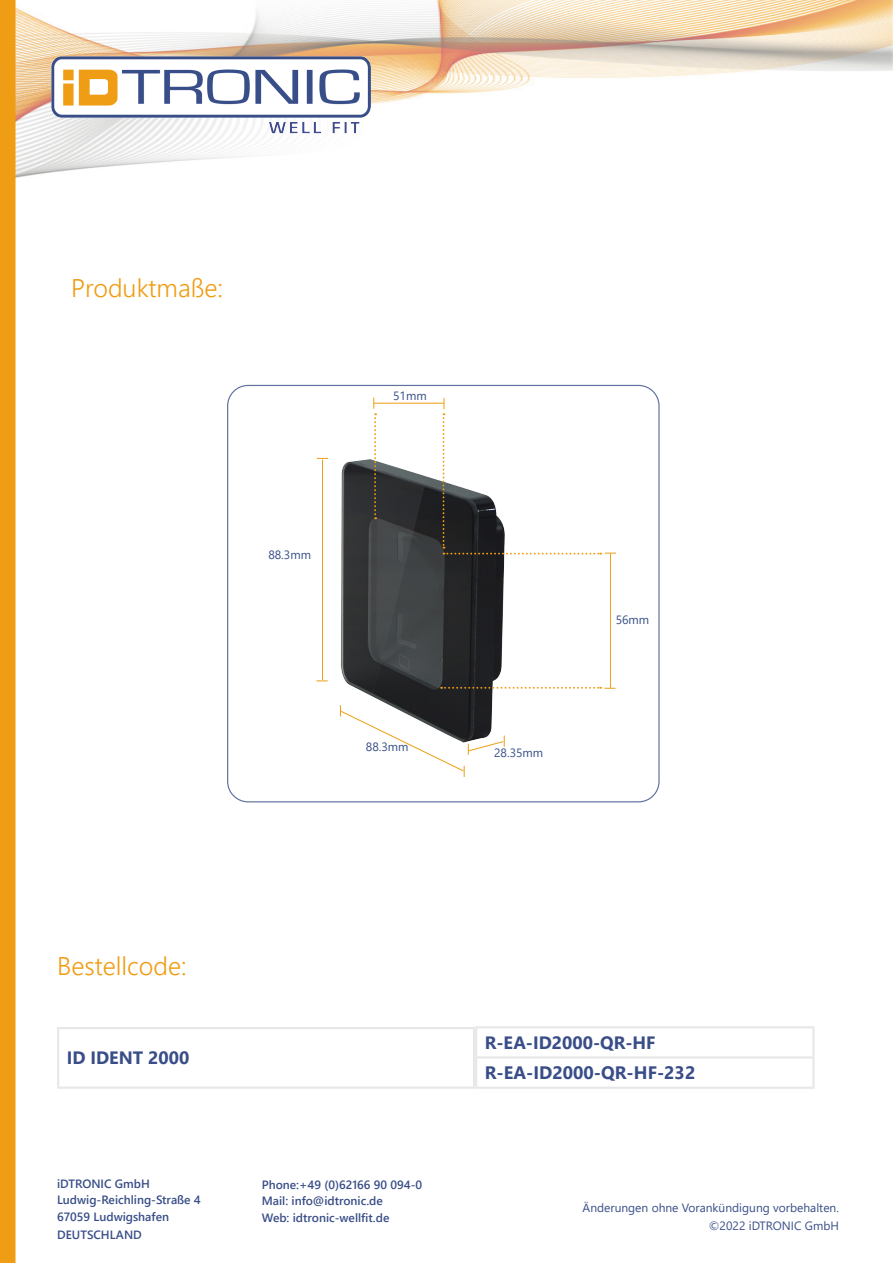
<style>
.page{position:relative;width:893px;height:1263px;background:#fff}
.page>*{position:absolute;margin:0;border:0;box-sizing:border-box;transform-origin:0 0}
.t1{font:300 25.5px "Segoe UI";color:#ef9d14}
.t2{font:700 18px "Segoe UI";color:#394e88}
.t3{font:700 17.85px "Segoe UI";color:#394e88}
.t4{font:600 12px/16.5px "Segoe UI";color:#394e88}
.t5{font:12px/18px "Segoe UI";color:#394e88;text-align:right}
.t6{font:12px "Segoe UI";color:#384f87}
</style>
<div class="page">
<img style="left:16px;top:0;width:877px;height:178px">
<div style="left:0;top:0;width:16px;height:1263px;background:#ef9d14"></div>
<img style="left:52px;top:57px;width:319px;height:80px">
<hr style="left:57px;top:1027px;width:418px;height:2px;background:#e6e7e9">
<hr style="left:57px;top:1029px;width:2px;height:57px;background:#e6e7e9">
<hr style="left:473px;top:1029px;width:2px;height:57px;background:#e6e7e9">
<hr style="left:57px;top:1086px;width:418px;height:3px;background:#e6e7e9">
<hr style="left:475px;top:1026px;width:340px;height:2px;background:#e6e7e9">
<hr style="left:475px;top:1028px;width:2px;height:28px;background:#e6e7e9">
<hr style="left:812px;top:1028px;width:3px;height:28px;background:#e6e7e9">
<hr style="left:475px;top:1056px;width:340px;height:2px;background:#e6e7e9">
<hr style="left:475px;top:1058px;width:2px;height:29px;background:#e6e7e9">
<hr style="left:812px;top:1058px;width:3px;height:29px;background:#e6e7e9">
<hr style="left:475px;top:1087px;width:340px;height:2px;background:#e6e7e9">
<img style="left:316px;top:449px;width:262px;height:256px">
<hr style="left:374px;top:403px;width:70px;height:1px;background:#ef9d14">
<svg style="left:373px;top:398px;width:3px;height:121px"></svg>
<hr style="left:610px;top:553px;width:1px;height:135px;background:#ef9d14">
<svg style="left:441px;top:687px;width:174px;height:2px"></svg>
<svg style="left:443px;top:398px;width:173px;height:156px"></svg>
<svg style="left:340px;top:705px;width:165px;height:72px"></svg>
<hr style="left:322px;top:459px;width:1px;height:221px;background:#ef9d14">
<svg style="left:316px;top:680px;width:12px;height:1px"></svg>
<p class="t1" style="left:71px;top:264px;width:154px">Produktmaße:</p>
<p class="t6" style="left:268px;top:544px;width:44px">88.3mm</p>
<p class="t6" style="left:393px;top:385px;width:35px">51mm</p>
<p class="t6" style="left:366px;top:736px;width:44px">88.3mm</p>
<p class="t6" style="left:494px;top:742px;width:51px">28.35mm</p>
<p class="t6" style="left:616px;top:608px;width:35px">56mm</p>
<p class="t1" style="left:57px;top:941px;width:131px">Bestellcode:</p>
<p class="t3" style="left:67px;top:1041px;width:124px">ID IDENT 2000</p>
<p class="t4" style="left:57px;top:1174px;width:145px">iDTRONIC GmbH<br>Ludwig-Reichling-Straße 4<br>67059 Ludwigshafen</p>
<p class="t4" style="left:57px;top:1225px;width:86px">DEUTSCHLAND</p>
<p class="t4" style="left:262px;top:1175px;width:162px">Phone:+49 (0)62166 90 094-0<br>Mail: info@idtronic.de<br>Web: idtronic-wellfit.de</p>
<p class="t3" style="left:485px;top:1026px;width:172px">R-EA-ID2000-QR-HF</p>
<p class="t2" style="left:485px;top:1056px;width:212px">R-EA-ID2000-QR-HF-232</p>
<p class="t5" style="left:583px;top:1198px;width:258px">Änderungen ohne Vorankündigung vorbehalten. ©2022 iDTRONIC GmbH</p>
</div>
